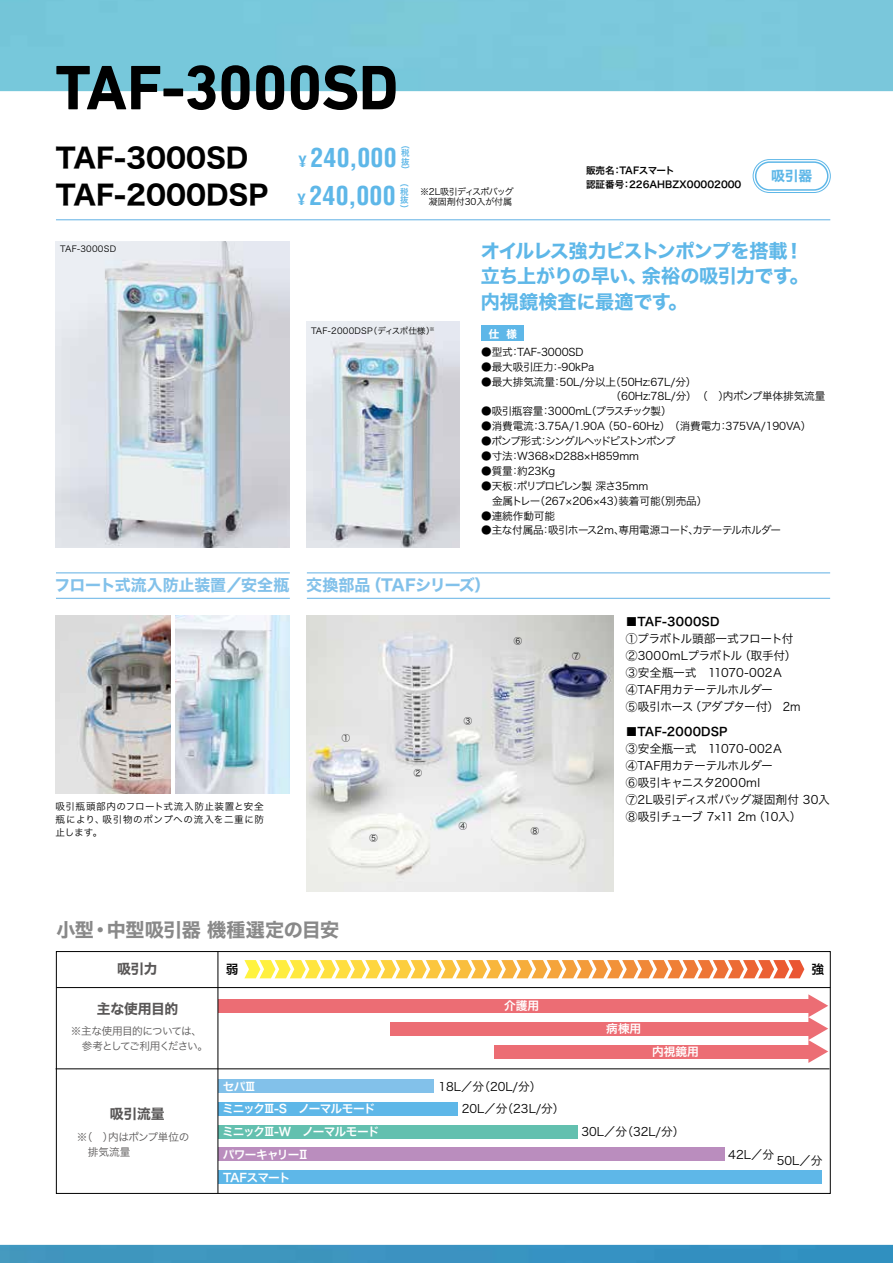
<style>
.page{position:relative;width:893px;height:1263px;background:#fff}
.page>*{position:absolute;margin:0;border:0;box-sizing:border-box;transform-origin:0 0}
.t1{font:700 63.75px "DIN Next LT Pro";letter-spacing:-.015em;color:#000}
.t2{font:27px "Hira Kaku Std N W7";color:#000}
.t3{font:700 condensed 25.8px "Helvetica LT Std";letter-spacing:.015em;color:#5eb7e8}
.t4{font:19.2px/25.5px "Hira Kaku Std N W7";letter-spacing:-.03em;color:#5eb7e8}
.t5{font:19.2px "Hira Kaku Std N W7";letter-spacing:-.02em;color:#898989}
.t6{font:15.9px "Hiragino Sans W7";letter-spacing:-.005em;color:#82c1ea}
.t7{font:15.9px "Hiragino Sans W7";letter-spacing:-.065em;color:#82c1ea}
.t8{font:700 condensed 15.3px "Helvetica LT Std";color:#5eb7e8}
.t9{font:13.8px "Hira Kaku Std N W7";letter-spacing:-.015em;color:#595757}
.t10{font:13.8px "Hira Kaku Std N W7";color:#5eb7e8}
.t11{font:12.75px "Hira Kaku Pro W6";color:#000}
.t12{font:11.7px "Hira Kaku Pro W3";letter-spacing:-.015em;color:#000}
.t13{font:11.7px/22.8px "Hira Kaku Pro W6";letter-spacing:-.085em;color:#fff}
.t14{font:11.7px "Hira Kaku Pro W6";letter-spacing:.015em;color:#000}
.t15{font:11.7px/17px "Hira Kaku Pro W3";letter-spacing:-.035em;color:#000;text-align:right}
.t16{font:11.7px "Hira Kaku Pro W3";letter-spacing:.005em;color:#000}
.t17{font:11.7px "Hira Kaku Pro W3";letter-spacing:-.095em;color:#000}
.t18{font:11.7px "Hira Kaku Pro W6";letter-spacing:-.06em;color:#fff}
.t19{font:11.7px "Hira Kaku Pro W3";letter-spacing:.015em;color:#000}
.t20{font:10.65px "Hira Kaku Pro W3";letter-spacing:-.01em;color:#000}
.t21{font:10.65px "Hira Kaku Pro W3";letter-spacing:-.05em;color:#000}
.t22{font:10.65px/14.9px "Hira Kaku Pro W3";letter-spacing:-.085em;color:#595757}
.t23{font:10.65px/14.9px "Hira Kaku Pro W3";letter-spacing:-.1em;color:#000}
.t24{font:10.65px "Hira Kaku Pro W3";letter-spacing:-.105em;color:#000}
.t25{font:10.65px "Hira Kaku Pro W3";letter-spacing:-.07em;color:#000}
.t26{font:10.65px/14.9px "Hira Kaku Pro W3";letter-spacing:-.055em;color:#595757}
.t27{font:10.65px "Hira Kaku Pro W3";letter-spacing:-.035em;color:#595757}
.t28{font:10.65px "Hira Kaku Std N W7";color:#fff}
.t29{font:9.6px/12.8px "Hira Kaku Pro W3";letter-spacing:.055em;color:#000;text-align:right}
.t30{font:9.6px "Hira Kaku Pro W6";color:#000}
.t31{font:9.6px/12.8px "Hira Kaku Pro W3";color:#000}
.t32{font:9.6px "Hira Kaku Pro W6";letter-spacing:-.07em;color:#000}
.t33{font:9px/10.6px "Hira Kaku Pro W3";letter-spacing:-.01em;color:#000;text-align:right}
.t34{font:8.55px "Hira Kaku Pro W3";letter-spacing:.03em;color:#000}
.t35{font:8.55px/8.6px "Hira Kaku Std N W6";color:#5eb7e8}
.t36{font:8.25px "Hira Kaku Pro W3";color:#000}
.t37{font:5.1px "Hira Kaku Pro W3";color:#000}
.s1{font-size:8.55px}
.s2{font-family:"Koz Go Pr 6 N"}
.s3{font-family:"Gothic MB101 Pro De";font-weight:700}
</style>
<div class="page">
<img style="left:0;top:0;width:893px;height:1263px">
<div style="left:481px;top:326px;width:43px;height:15px;background:#5eb7e8"></div>
<h1 class="t1" style="left:55px;top:50px;width:345px">TAF-3000SD</h1>
<h2 class="t2" style="left:56px;top:136px;width:194px">TAF-3000SD</h2>
<h2 class="t2" style="left:56px;top:174px;width:214px">TAF-2000DSP</h2>
<p class="t35" style="left:401px;top:140px;width:10px">（</p>
<h3 class="t3" style="left:310px;top:141px;width:88px">240,000</h3>
<p class="t35" style="left:401px;top:149px;width:10px">税抜</p>
<h3 class="t8" style="left:299px;top:152px;width:9px">¥</h3>
<p class="t35" style="left:401px;top:166px;width:10px">(</p>
<p class="t35" style="left:400px;top:179px;width:10px">（</p>
<h3 class="t3" style="left:309px;top:180px;width:88px">240,000</h3>
<p class="t35" style="left:400px;top:187px;width:10px">税抜</p>
<h3 class="t8" style="left:298px;top:190px;width:9px">¥</h3>
<p class="t35" style="left:400px;top:204px;width:10px">(</p>
<p class="t33" style="left:420px;top:185px;width:95px">※2L吸引ディスポバッグ凝固剤付30入が付属</p>
<p class="t30" style="left:586px;top:162px;width:30px">販売名</p>
<p class="t32" style="left:620px;top:162px;width:66px">TAFスマート　</p>
<p class="t30" style="left:612px;top:162px;width:11px">：</p>
<p class="t30" style="left:586px;top:175px;width:40px">認証番号</p>
<p class="t30" style="left:622px;top:175px;width:121px">：226AHBZX00002000</p>
<p class="t10" style="left:771px;top:165px;width:42px">吸引器</p>
<p class="t34" style="left:60px;top:241px;width:57px">TAF-3000SD</p>
<h3 class="t4" style="left:642px;top:238px;width:168px;text-indent:-161px">オイルレス強力ピストンポンプを搭載余裕の吸引力です。</h3>
<h3 class="t4" style="left:784px;top:238px;width:21px">!</h3>
<h3 class="t4" style="left:481px;top:264px;width:208px">立ち上がりの早い、<br>内視鏡検査に最適です。</h3>
<h3 class="t6" style="left:55px;top:573px;width:236px">フロート式流入防止装置／安全瓶</h3>
<p class="t29" style="left:56px;top:799px;width:210px">吸引瓶頭部内のフロート式流入防止装置と安全吸引物のポンプへの流入を二重に防</p>
<p class="t31" style="left:56px;top:812px;width:50px">瓶により、止します。</p>
<p class="t34" style="left:369px;top:323px;width:58px">（ディスポ仕様</p>
<p class="t37" style="left:426px;top:324px;width:10px">※<span class="s1">(</span></p>
<p class="t34" style="left:311px;top:323px;width:63px">TAF-2000DSP</p>
<p class="t28" style="left:489px;top:325px;width:12px">仕</p>
<p class="t20" style="left:481px;top:342px;width:104px">●型式 TAF-3000SD</p>
<p class="t28" style="left:506px;top:325px;width:12px">様</p>
<p class="t20" style="left:510px;top:342px;width:12px">：</p>
<p class="t20" style="left:481px;top:357px;width:74px">●最大吸引圧力</p>
<p class="t20" style="left:550px;top:357px;width:46px">：-90kPa</p>
<p class="t20" style="left:481px;top:372px;width:75px">●最大排気流量</p>
<p class="t20" style="left:610px;top:372px;width:88px">（50Hz:67 分/ L (</p>
<p class="t20" style="left:552px;top:372px;width:66px">：50 /L 分以上</p>
<p class="t20" style="left:723px;top:387px;width:104px">内ポンプ単体排気流量</p>
<p class="t23" style="left:586px;top:388px;width:145px;text-indent:25px">（60Hz:78 分/ L ）　（　）（プラスチック製(</p>
<p class="t20" style="left:481px;top:402px;width:64px">●吸引瓶容量</p>
<p class="t20" style="left:540px;top:402px;width:53px">：3000mL</p>
<p class="t20" style="left:481px;top:417px;width:54px">●消費電流</p>
<p class="t24" style="left:481px;top:432px;width:196px">●ポンプ形式シングルヘッドピストンポンプ</p>
<p class="t20" style="left:531px;top:417px;width:192px">：3.75A/1.90 （A 50-60Hz）　（消費電力</p>
<p class="t20" style="left:718px;top:417px;width:95px">：375VA/190VA(</p>
<p class="t20" style="left:538px;top:432px;width:12px">：</p>
<p class="t20" style="left:481px;top:446px;width:159px">●寸法 W368×D288×H859mm</p>
<p class="t20" style="left:510px;top:446px;width:12px">：</p>
<p class="t20" style="left:481px;top:461px;width:75px">●質量約23Kg</p>
<p class="t20" style="left:510px;top:461px;width:12px">：</p>
<p class="t25" style="left:481px;top:476px;width:169px">●天板ポリプロピレン製深さ35mm</p>
<p class="t20" style="left:510px;top:476px;width:12px">：</p>
<p class="t20" style="left:534px;top:491px;width:128px">（267×206×43 装着可能</p>
<p class="t20" style="left:614px;top:491px;width:12px">）</p>
<p class="t20" style="left:655px;top:491px;width:54px">（別売品(</p>
<p class="t20" style="left:481px;top:491px;width:61px">　金属トレー</p>
<p class="t20" style="left:481px;top:506px;width:75px">●連続作動可能</p>
<p class="t21" style="left:481px;top:521px;width:301px">●主な付属品吸引ホース2ｍ専用電源コードカテーテルホルダー</p>
<p class="t20" style="left:688px;top:521px;width:12px">、</p>
<p class="t20" style="left:541px;top:521px;width:12px">：</p>
<p class="t20" style="left:614px;top:521px;width:12px">、</p>
<h3 class="t7" style="left:365px;top:573px;width:126px">（TAFシリーズ(</h3>
<h3 class="t6" style="left:306px;top:573px;width:66px">交換部品</h3>
<p class="t36" style="left:342px;top:730px;width:10px">1</p>
<p class="t36" style="left:370px;top:830px;width:10px">5</p>
<p class="t36" style="left:414px;top:766px;width:10px">2</p>
<p class="t36" style="left:464px;top:713px;width:10px">3</p>
<p class="t36" style="left:459px;top:818px;width:10px">4</p>
<p class="t36" style="left:514px;top:634px;width:10px">6</p>
<p class="t36" style="left:572px;top:649px;width:10px">7</p>
<p class="t36" style="left:531px;top:824px;width:10px">8</p>
<p class="t14" style="left:626px;top:611px;width:95px">■TAF-3000SD</p>
<p class="t15" style="left:626px;top:629px;width:172px">①プラボトル頭部一式フロート付（取手付(</p>
<p class="t19" style="left:626px;top:645px;width:118px">②3000mLプラボトル</p>
<p class="t12" style="left:626px;top:662px;width:157px">③安全瓶一式　11070-002A</p>
<p class="t12" style="left:626px;top:679px;width:148px">④TAF用カテーテルホルダー</p>
<p class="t12" style="left:689px;top:696px;width:113px">（アダプター<span class="s2">付</span>） 2m</p>
<p class="t12" style="left:626px;top:696px;width:69px">⑤吸引ホース</p>
<p class="t14" style="left:626px;top:721px;width:103px">■TAF-2000DSP</p>
<p class="t12" style="left:626px;top:738px;width:157px">③安全瓶一式　11070-002A</p>
<p class="t12" style="left:626px;top:755px;width:148px">④TAF用カテーテルホルダー</p>
<p class="t12" style="left:626px;top:772px;width:136px">⑥吸引キャニスタ2000ml</p>
<p class="t16" style="left:626px;top:789px;width:205px">⑦2L吸引ディスポバッグ凝固剤付 30入</p>
<p class="t12" style="left:753px;top:806px;width:50px">（10入(</p>
<p class="t17" style="left:626px;top:806px;width:132px">⑧ 吸引チューブ ×7 11 2m</p>
<h3 class="t5" style="left:107px;top:915px;width:234px">中型吸引器機種選定の目安</h3>
<h3 class="t5" style="left:56px;top:915px;width:39px">小型</h3>
<h3 class="t5" style="left:91px;top:915px;width:21px">・</h3>
<p class="t9" style="left:117px;top:958px;width:42px">吸引力</p>
<p class="t11" style="left:226px;top:957px;width:14px">弱</p>
<p class="t11" style="left:811px;top:957px;width:14px">強</p>
<p class="t9" style="left:97px;top:998px;width:83px">主な使用目的</p>
<p class="t18" style="left:504px;top:995px;width:36px">介護用</p>
<p class="t22" style="left:71px;top:1023px;width:139px">※主な使用目的については、　参考としてご利用ください。</p>
<p class="t18" style="left:606px;top:1018px;width:36px">病棟用</p>
<p class="t18" style="left:652px;top:1041px;width:48px">内視鏡用</p>
<p class="t18" style="left:223px;top:1075px;width:35px">セパ<span class="s3">Ⅲ</span></p>
<p class="t12" style="left:439px;top:1076px;width:104px">18L／（分 20L 分/ (</p>
<p class="t9" style="left:110px;top:1103px;width:56px">吸引流量</p>
<p class="t27" style="left:108px;top:1127px;width:83px">内はポンプ単位の</p>
<p class="t26" style="left:77px;top:1129px;width:55px">※（　）<br>　排気流量</p>
<p class="t13" style="left:222px;top:1097px;width:159px">ミニック<span class="s3">Ⅲ</span> S- 　ノーマルモードミニック<span class="s3">Ⅲ</span> W- 　ノーマルモードパワーキャリー<span class="s3">Ⅱ<br></span>TAFスマート</p>
<p class="t12" style="left:462px;top:1098px;width:104px">20L／（分 23L 分/ (</p>
<p class="t12" style="left:581px;top:1121px;width:104px">30L／（分 32L 分/ (</p>
<p class="t12" style="left:728px;top:1144px;width:47px">42L／分</p>
<p class="t12" style="left:777px;top:1150px;width:47px">50L／分</p>
</div>
